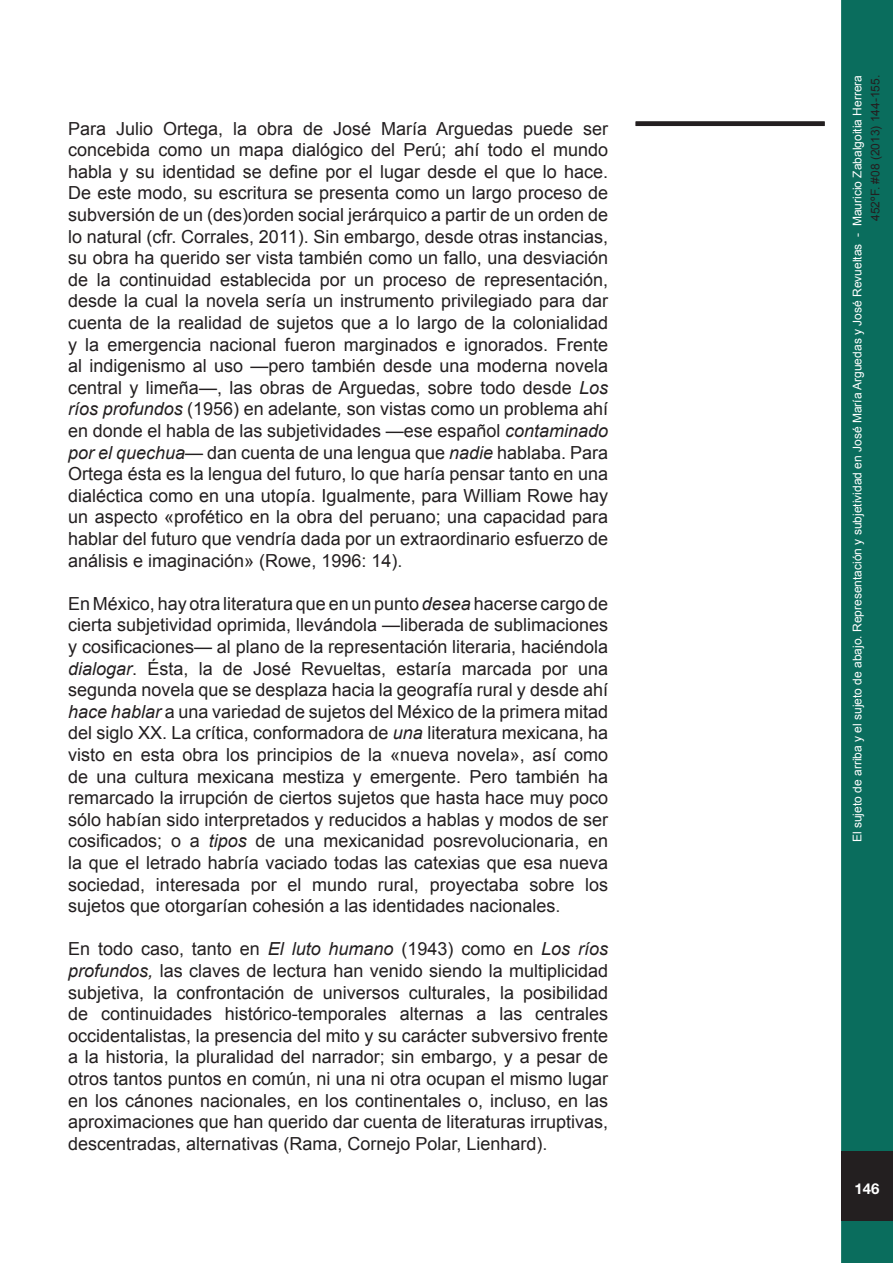
<style>
.page{position:relative;width:893px;height:1263px;background:#fff}
.page>*{position:absolute;margin:0;border:0;box-sizing:border-box;transform-origin:0 0}
.t1{font:18px/21.6px "Arial";color:#231f20;text-align:justify}
.t2{font:700 15px "Helvetica Neue";color:#fff}
.t3{font:12px "Arial";color:#fff}
.t4{font:12px "Arial";color:#231f20}
.s1{font-style:italic}
.s2{color:#333}
</style>
<div class="page">
<div style="left:843px;top:2px;width:48px;height:1259px;background:#0a6d5d"></div>
<div style="left:841px;top:0;width:52px;height:1263px;border:3px solid #0a6d5d"></div>
<div style="left:841px;top:1151px;width:52px;height:70px;background:#231f20"></div>
<div style="left:636px;top:121px;width:189px;height:5px;background:#231f20"></div>
<p class="t1" style="left:68px;top:118px;width:541px">Para Julio Ortega, la obra de José María Arguedas puede ser concebida como un mapa dialógico del Perú; ahí todo el mundo habla y su identidad se define por el lugar desde el que lo hace.<br>De este modo, su escritura se presenta como un largo proceso de subversión de un (des)orden social jerárquico a partir de un orden de lo natural (cfr. Corrales, 2011). Sin embargo, desde otras instancias, su obra ha querido ser vista también como un fallo, una desviación de la continuidad establecida por un proceso de representación, desde la cual la novela sería un instrumento privilegiado para dar cuenta de la realidad de sujetos que a lo largo de la colonialidad y la emergencia nacional fueron marginados e ignorados. Frente al indigenismo al uso —pero también desde una moderna novela central y limeña—, las obras de Arguedas, sobre todo desde <span class="s1">Los ríos profundos</span> (1956) en adelante<span class="s1">,</span> son vistas como un problema ahí en donde el habla de las subjetividades —ese español <span class="s1">contaminado por el quechua</span>— dan cuenta de una lengua que <span class="s1">nadie</span> hablaba. Para Ortega ésta es la lengua del futuro, lo que haría pensar tanto en una dialéctica como en una utopía. Igualmente, para William Rowe hay un aspecto «profético en la obra del peruano; una capacidad para hablar del futuro que vendría dada por un extraordinario esfuerzo de análisis e imaginación» (Rowe, 1996: 14)<span class="s2">.</span></p>
<p class="t1" style="left:68px;top:593px;width:541px">En México, hay otra literatura que en un punto <span class="s1">desea</span> hacerse cargo de cierta subjetividad oprimida, llevándola —liberada de sublimaciones y cosificaciones— al plano de la representación literaria, haciéndola <span class="s1">dialogar</span>. Ésta, la de José Revueltas, estaría marcada por una segunda novela que se desplaza hacia la geografía rural y desde ahí <span class="s1">hace hablar</span> a una variedad de sujetos del México de la primera mitad del siglo XX. La crítica, conformadora de <span class="s1">una</span> literatura mexicana, ha visto en esta obra los principios de la «nueva novela», así como de una cultura mexicana mestiza y emergente. Pero también ha remarcado la irrupción de ciertos sujetos que hasta hace muy poco sólo habían sido interpretados y reducidos a hablas y modos de ser cosificados; o a <span class="s1">tipos</span> de una mexicanidad posrevolucionaria, en la que el letrado habría vaciado todas las catexias que esa nueva sociedad, interesada por el mundo rural, proyectaba sobre los sujetos que otorgarían cohesión a las identidades nacionales<span class="s2">.</span></p>
<p class="t1" style="left:68px;top:938px;width:541px">En todo caso, tanto en <span class="s1">El luto humano</span> (1943) como en <span class="s1">Los ríos profundos,</span> las claves de lectura han venido siendo la multiplicidad subjetiva, la confrontación de universos culturales, la posibilidad de continuidades histórico-temporales alternas a las centrales occidentalistas, la presencia del mito y su carácter subversivo frente a la historia, la pluralidad del narrador; sin embargo, y a pesar de otros tantos puntos en común, ni una ni otra ocupan el mismo lugar en los cánones nacionales, en los continentales o, incluso, en las aproximaciones que han querido dar cuenta de literaturas irruptivas, descentradas, alternativas (Rama, Cornejo Polar, Lienhard)<span class="s2">.</span></p>
<p class="t3" style="left:850px;top:842px;width:769px;rotate:-90deg">El sujeto de arriba y el sujeto de abajo. Representación y subjetividad en José María Arguedas y José Revueltas - Mauricio Zabalgoitia Herrera</p>
<p class="t4" style="left:868px;top:221px;width:147px;rotate:-90deg">452ºF. #08 (2013) 144-155.</p>
<p class="t2" style="left:854px;top:1179px;width:27px">146</p>
</div>
